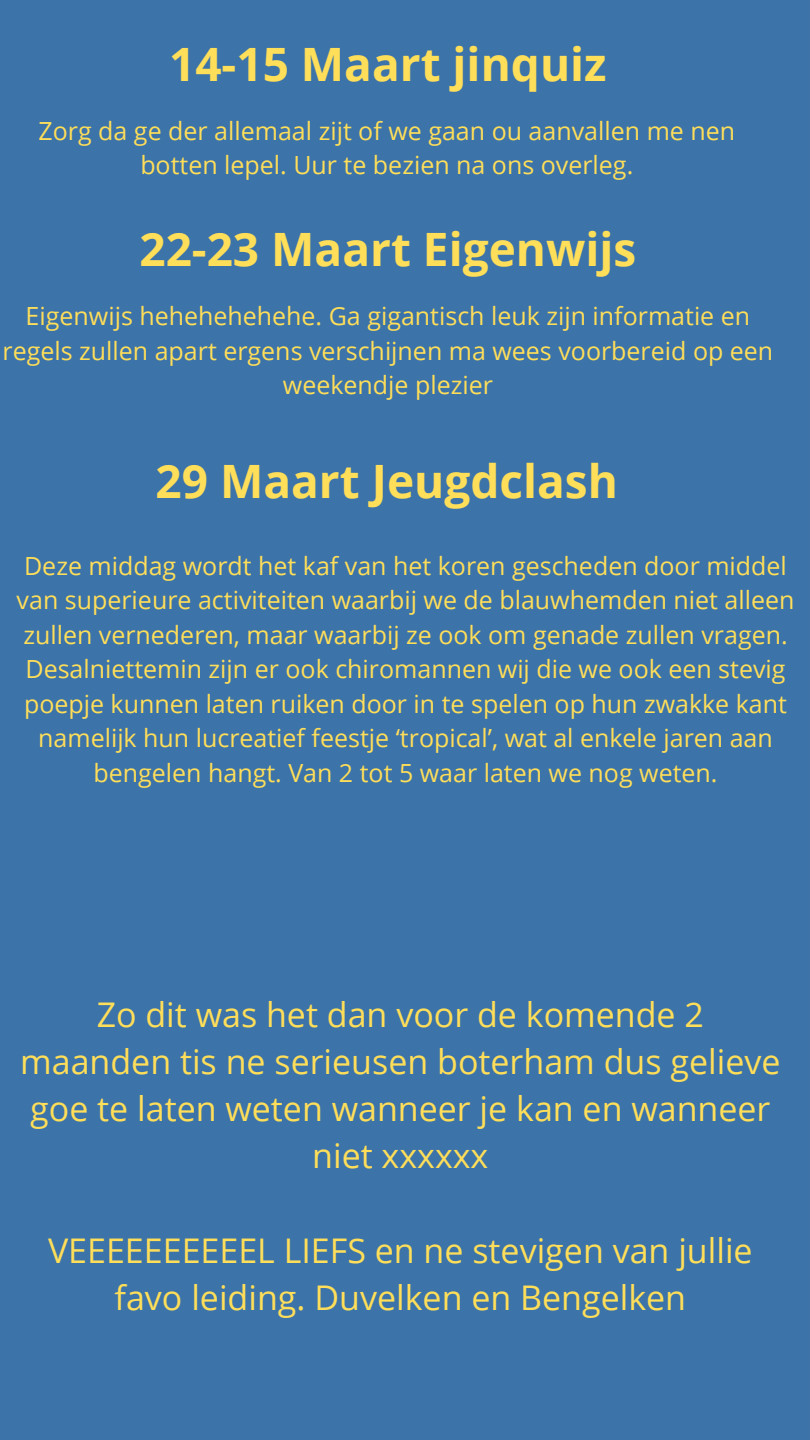
<style>
.page{position:relative;width:810px;height:1440px;background:#3c73a9}
.page>*{position:absolute;margin:0;border:0;box-sizing:border-box;transform-origin:0 0}
.t1{font:700 46px "Open Sans";color:#ffde59}
.t2{font:34px/47.2px "Open Sans";color:#ffde59;text-align:center}
.t3{font:25px/34.5px "Open Sans";color:#ffde59;text-align:center}
</style>
<div class="page">
<h1 class="t1" style="left:169px;top:32px;width:439px">14-15 Maart jinquiz</h1>
<p class="t3" style="left:39px;top:113px;width:698px">Zorg da ge der allemaal zijt of we gaan ou aanvallen me nen botten lepel. Uur te bezien na ons overleg.</p>
<h1 class="t1" style="left:139px;top:217px;width:498px">22-23 Maart Eigenwijs</h1>
<p class="t3" style="left:3px;top:298px;width:772px">Eigenwijs hehehehehehe. Ga gigantisch leuk zijn informatie en regels zullen apart ergens verschijnen ma wees voorbereid op een weekendje plezier</p>
<h1 class="t1" style="left:156px;top:449px;width:464px">29 Maart Jeugdclash</h1>
<p class="t3" style="left:17px;top:548px;width:779px">Deze middag wordt het kaf van het koren gescheden door middel van superieure activiteiten waarbij we de blauwhemden niet alleen zullen vernederen, maar waarbij ze ook om genade zullen vragen.<br>Desalniettemin zijn er ook chiromannen wij die we ook een stevig poepje kunnen laten ruiken door in te spelen op hun zwakke kant namelijk hun lucreatief feestje ‘tropical’, wat al enkele jaren aan bengelen hangt. Van 2 tot 5 waar laten we nog weten.</p>
<h2 class="t2" style="left:20px;top:990px;width:762px">Zo dit was het dan voor de komende 2 maanden tis ne serieusen boterham dus gelieve goe te laten weten wanneer je kan en wanneer niet xxxxxx</h2>
<h2 class="t2" style="left:48px;top:1226px;width:706px">VEEEEEEEEEEL LIEFS en ne stevigen van jullie favo leiding. Duvelken en Bengelken</h2>
</div>
